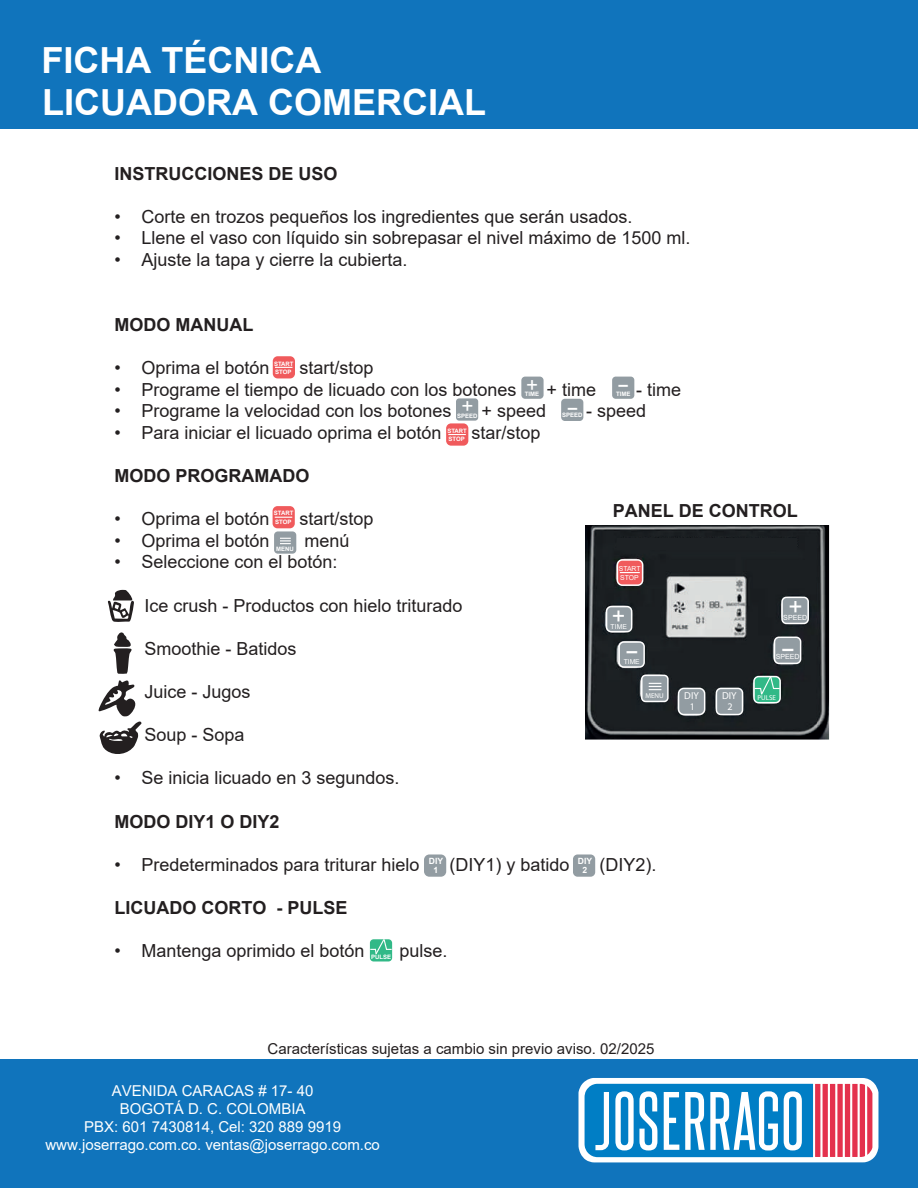
<style>
.page{position:relative;width:918px;height:1188px;background:#fff}
.page>*{position:absolute;margin:0;border:0;box-sizing:border-box;transform-origin:0 0}
.t1{font:700 36px "Arial";color:#fff}
.t2{font:24.3px "Arial";color:#fff}
.t3{font:24.3px "Arial";color:#fff;scale:1.69 1}
.t4{font:23.25px/34px "Arial";color:#fff;text-align:center}
.t5{font:20.55px "Arial";color:#fff}
.t6{font:20.55px "Arial";color:#fff;scale:1.69 1}
.t7{font:18px "Arial";color:#231f20}
.t8{font:700 18px "Arial";color:#231f20}
.t9{font:15px/18px "Arial";color:#fff;text-align:center}
.t10{font:15px "Arial";color:#231f20}
.t11{font:10.05px/10.8px "Myriad Pro";letter-spacing:-.005em;color:#fff;text-align:center}
.t12{font:700 8.55px/9.1px "Arial";color:#fff;text-align:center}
.t13{font:7.05px "Arial";color:#fff}
.t14{font:7.05px "Myriad Pro";color:#fff}
.t15{font:6.9px/9.6px "Arial";color:#fff}
.t16{font:6.75px "Arial";color:#fff}
.t17{font:700 6px/8.4px "Arial";color:#fff}
</style>
<div class="page">
<div style="left:0;top:1059px;width:918px;height:129px;background:#1074bc"></div>
<div style="left:0;top:0;width:918px;height:129px;background:#1074bc"></div>
<div style="left:273px;top:506px;width:22px;height:22px;background:#f05a5c;border-radius:5px"></div>
<svg style="left:275px;top:517px;width:17px;height:1px"></svg>
<div style="left:273px;top:356px;width:22px;height:22px;background:#f05a5c;border-radius:5px"></div>
<svg style="left:275px;top:367px;width:17px;height:1px"></svg>
<div style="left:446px;top:423px;width:22px;height:23px;background:#f05a5c;border-radius:5px"></div>
<svg style="left:448px;top:434px;width:18px;height:1px"></svg>
<div style="left:424px;top:854px;width:22px;height:23px;background:#929ca2;border-radius:5px"></div>
<div style="left:573px;top:854px;width:22px;height:23px;background:#929ca2;border-radius:5px"></div>
<div style="left:274px;top:531px;width:22px;height:23px;background:#929ca2;border-radius:4px"></div>
<svg style="left:280px;top:538px;width:11px;height:6px"></svg>
<div style="left:370px;top:939px;width:22px;height:22px;background:#31b987;border-radius:4px"></div>
<svg style="left:370px;top:939px;width:22px;height:16px"></svg>
<div style="left:521px;top:377px;width:23px;height:22px;background:#929ca2;border-radius:4px"></div>
<div style="left:612px;top:377px;width:22px;height:22px;background:#929ca2;border-radius:4px"></div>
<div style="left:456px;top:398px;width:22px;height:23px;background:#929ca2;border-radius:3px"></div>
<div style="left:561px;top:399px;width:22px;height:22px;background:#929ca2;border-radius:4px"></div>
<img style="left:585px;top:526px;width:244px;height:214px">
<div style="left:617px;top:560px;width:26px;height:25px;background:#f05a5c;border-radius:5px"></div>
<div style="left:617px;top:559px;width:26px;height:27px;border:2px solid #fff;border-radius:5px"></div>
<svg style="left:620px;top:572px;width:20px;height:1px"></svg>
<div style="left:679px;top:688px;width:26px;height:27px;background:#929ca2;border-radius:5px"></div>
<div style="left:678px;top:688px;width:27px;height:27px;border:2px solid #fff;border-radius:5px"></div>
<div style="left:716px;top:688px;width:27px;height:27px;background:#929ca2;border-radius:5px"></div>
<div style="left:716px;top:688px;width:27px;height:27px;border:2px solid #fff;border-radius:5px"></div>
<div style="left:642px;top:675px;width:26px;height:26px;background:#929ca2;border-radius:4px"></div>
<div style="left:641px;top:675px;width:28px;height:27px;border:2px solid #fff;border-radius:4px"></div>
<svg style="left:649px;top:683px;width:12px;height:7px"></svg>
<div style="left:754px;top:677px;width:26px;height:26px;background:#31b987;border-radius:5px"></div>
<div style="left:753px;top:676px;width:28px;height:27px;border:2px solid #fff;border-radius:5px"></div>
<svg style="left:754px;top:675px;width:26px;height:21px"></svg>
<div style="left:607px;top:607px;width:25px;height:25px;background:#929ca2;border-radius:5px"></div>
<div style="left:606px;top:606px;width:26px;height:26px;border:2px solid #fff;border-radius:5px"></div>
<div style="left:619px;top:642px;width:25px;height:25px;background:#929ca2;border-radius:5px"></div>
<div style="left:618px;top:641px;width:27px;height:27px;border:2px solid #fff;border-radius:5px"></div>
<div style="left:782px;top:597px;width:26px;height:26px;background:#929ca2;border-radius:4px"></div>
<div style="left:781px;top:597px;width:28px;height:27px;border:2px solid #fff;border-radius:4px"></div>
<div style="left:775px;top:637px;width:26px;height:26px;background:#929ca2;border-radius:4px"></div>
<div style="left:774px;top:637px;width:27px;height:27px;border:2px solid #fff;border-radius:4px"></div>
<div style="left:617px;top:538px;width:180px;height:12px;background:#1d2124"></div>
<svg style="left:108px;top:590px;width:26px;height:32px"></svg>
<svg style="left:98px;top:632px;width:44px;height:122px"></svg>
<svg style="left:579px;top:1078px;width:299px;height:85px"></svg>
<h1 class="t1" style="left:42px;top:35px;width:281px">FICHA TÉCNICA</h1>
<h1 class="t1" style="left:42px;top:77px;width:445px">LICUADORA COMERCIAL</h1>
<p class="t8" style="left:114px;top:161px;width:225px">INSTRUCCIONES DE USO</p>
<p class="t7" style="left:114px;top:204px;width:520px">• Corte en trozos pequeños los ingredientes que serán usados.</p>
<p class="t7" style="left:114px;top:226px;width:578px">• Llene el vaso con líquido sin sobrepasar el nivel máximo de 1500 ml.</p>
<p class="t7" style="left:114px;top:247px;width:295px">• Ajuste la tapa y cierre la cubierta.</p>
<p class="t8" style="left:114px;top:312px;width:140px">MODO MANUAL</p>
<p class="t7" style="left:114px;top:355px;width:157px">• Oprima el botón</p>
<p class="t7" style="left:299px;top:355px;width:76px">start/stop</p>
<p class="t7" style="left:114px;top:377px;width:404px">• Programe el tiempo de licuado con los botones</p>
<p class="t7" style="left:547px;top:377px;width:51px">+ time</p>
<p class="t7" style="left:636px;top:377px;width:46px">- time</p>
<p class="t7" style="left:114px;top:398px;width:339px">• Programe la velocidad con los botones</p>
<p class="t7" style="left:482px;top:398px;width:66px">+ speed</p>
<p class="t7" style="left:586px;top:398px;width:62px">- speed</p>
<p class="t7" style="left:114px;top:420px;width:329px">• Para iniciar el licuado oprima el botón</p>
<p class="t7" style="left:472px;top:420px;width:71px">star/stop</p>
<p class="t8" style="left:114px;top:463px;width:196px">MODO PROGRAMADO</p>
<p class="t7" style="left:114px;top:506px;width:157px">• Oprima el botón</p>
<p class="t7" style="left:299px;top:506px;width:76px">start/stop</p>
<p class="t7" style="left:114px;top:528px;width:157px">• Oprima el botón</p>
<p class="t7" style="left:304px;top:528px;width:47px">menú</p>
<p class="t7" style="left:114px;top:550px;width:225px">• Seleccione con el botón:</p>
<p class="t7" style="left:144px;top:593px;width:320px">Ice crush - Productos con hielo triturado</p>
<p class="t7" style="left:144px;top:636px;width:154px">Smoothie - Batidos</p>
<p class="t7" style="left:144px;top:679px;width:108px">Juice - Jugos</p>
<p class="t7" style="left:144px;top:722px;width:102px">Soup - Sopa</p>
<p class="t7" style="left:114px;top:766px;width:287px">• Se inicia licuado en 3 segundos.</p>
<p class="t8" style="left:114px;top:809px;width:167px">MODO DIY1 O DIY2</p>
<p class="t7" style="left:114px;top:852px;width:307px">• Predeterminados para triturar hielo</p>
<p class="t7" style="left:450px;top:852px;width:122px">(DIY1) y batido</p>
<p class="t7" style="left:600px;top:852px;width:59px">(DIY2).</p>
<p class="t8" style="left:114px;top:895px;width:235px">LICUADO CORTO - PULSE</p>
<p class="t7" style="left:114px;top:938px;width:252px">• Mantenga oprimido el botón</p>
<p class="t7" style="left:400px;top:938px;width:50px">pulse.</p>
<p class="t17" style="left:274px;top:359px;width:21px">START<br>STOP</p>
<p class="t5" style="left:526px;top:371px;width:14px">+</p>
<p class="t6" style="left:618px;top:370px;width:8px">-</p>
<p class="t17" style="left:616px;top:390px;width:16px">TIME</p>
<p class="t17" style="left:525px;top:390px;width:16px">TIME</p>
<p class="t5" style="left:461px;top:392px;width:14px">+</p>
<p class="t6" style="left:567px;top:393px;width:8px">-</p>
<p class="t17" style="left:562px;top:411px;width:22px">SPEED</p>
<p class="t17" style="left:457px;top:412px;width:22px">SPEED</p>
<p class="t17" style="left:447px;top:427px;width:21px">START<br>STOP</p>
<p class="t17" style="left:274px;top:509px;width:21px">START</p>
<p class="t8" style="left:613px;top:498px;width:187px">PANEL DE CONTROL</p>
<p class="t17" style="left:275px;top:518px;width:18px">STOP</p>
<p class="t17" style="left:276px;top:545px;width:19px">MENU</p>
<p class="t15" style="left:619px;top:563px;width:23px">START<br>STOP</p>
<h2 class="t2" style="left:788px;top:590px;width:16px">+</h2>
<p class="t4" style="left:612px;top:599px;width:28px">+ -</p>
<p class="t16" style="left:624px;top:657px;width:18px">TIME</p>
<p class="t13" style="left:783px;top:613px;width:25px">SPEED</p>
<p class="t16" style="left:611px;top:622px;width:18px">TIME</p>
<h2 class="t3" style="left:781px;top:630px;width:10px">-</h2>
<p class="t13" style="left:776px;top:652px;width:25px">SPEED</p>
<p class="t11" style="left:684px;top:690px;width:16px">DIY<br>1</p>
<p class="t11" style="left:722px;top:690px;width:16px">DIY<br>2</p>
<p class="t14" style="left:645px;top:692px;width:20px">MENU</p>
<p class="t14" style="left:757px;top:693px;width:20px">PULSE</p>
<p class="t12" style="left:429px;top:856px;width:16px">DIY<br>1</p>
<p class="t12" style="left:578px;top:856px;width:16px">DIY<br>2</p>
<p class="t17" style="left:371px;top:953px;width:22px">PULSE</p>
<p class="t10" style="left:268px;top:1038px;width:388px">Características sujetas a cambio sin previo aviso. 02/2025</p>
<p class="t9" style="left:45px;top:1081px;width:336px">AVENIDA CARACAS # 17- 40<br>BOGOTÁ D. C. COLOMBIA<br>PBX: 601 7430814, Cel: 320 889 9919 www.joserrago.com.co. ventas@joserrago.com.co</p>
</div>
